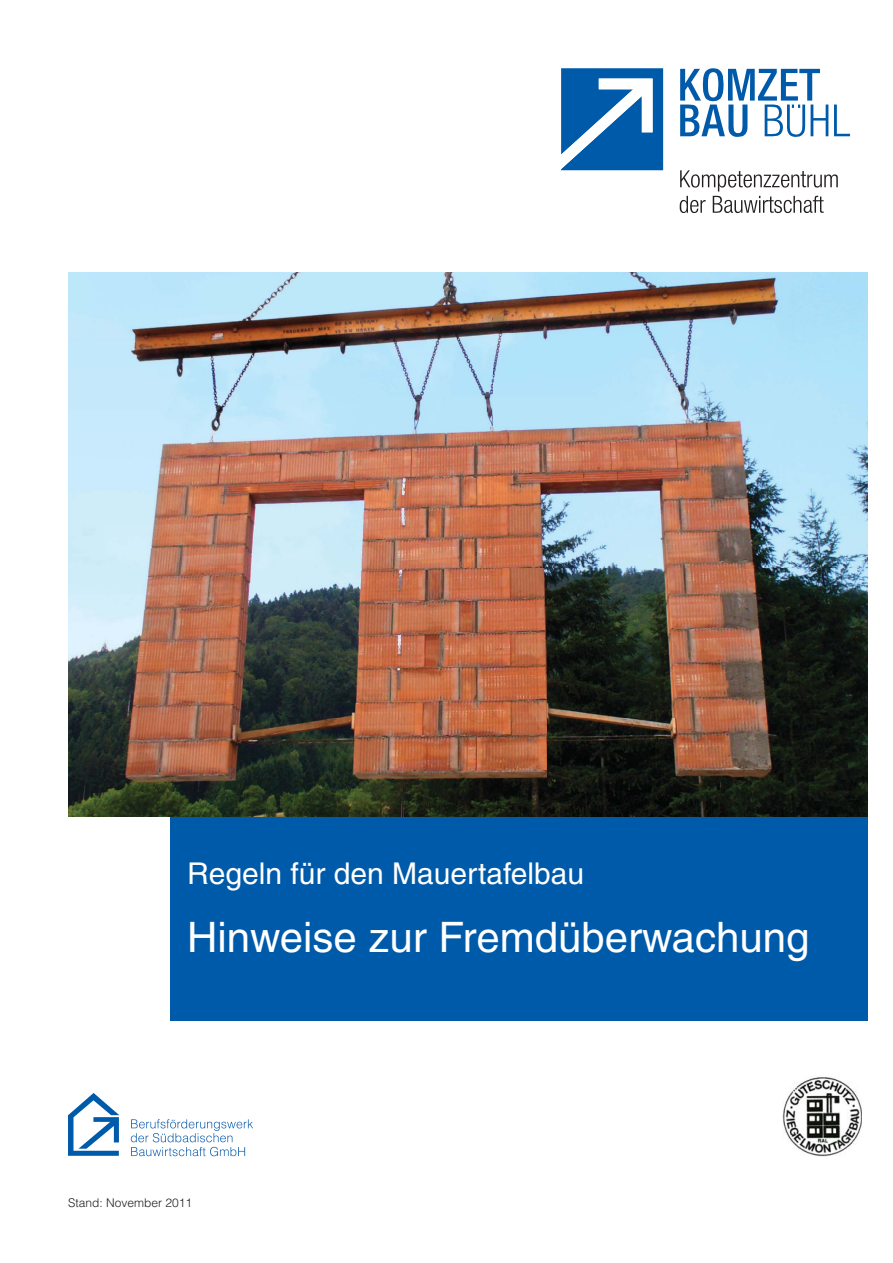
<style>
.page{position:relative;width:893px;height:1263px;background:#fff}
.page>*{position:absolute;margin:0;border:0;box-sizing:border-box;transform-origin:0 0}
.t1{font:42px "Helvetica LT";color:#fff}
.t2{font:30px "Helvetica LT";color:#fff}
.t3{font:300 12px "Helvetica LT";color:#231f20}
</style>
<div class="page">
<svg style="left:68px;top:1093px;width:51px;height:63px"></svg>
<svg style="left:131px;top:1119px;width:122px;height:37px"></svg>
<div style="left:170px;top:816px;width:697px;height:204px;background:#005aaa"></div>
<img style="left:68px;top:272px;width:799px;height:544px">
<svg style="left:561px;top:68px;width:102px;height:102px"></svg>
<svg style="left:680px;top:170px;width:158px;height:44px"></svg>
<svg style="left:680px;top:68px;width:170px;height:69px"></svg>
<img style="left:782px;top:1077px;width:79px;height:79px">
<p class="t2" style="left:187px;top:863px;width:398px">Regeln für den Mauertafelbau</p>
<p class="t1" style="left:187px;top:922px;width:624px">Hinweise zur Fremdüberwachung</p>
<p class="t3" style="left:68px;top:1199px;width:125px">Stand: November 2011</p>
</div>
